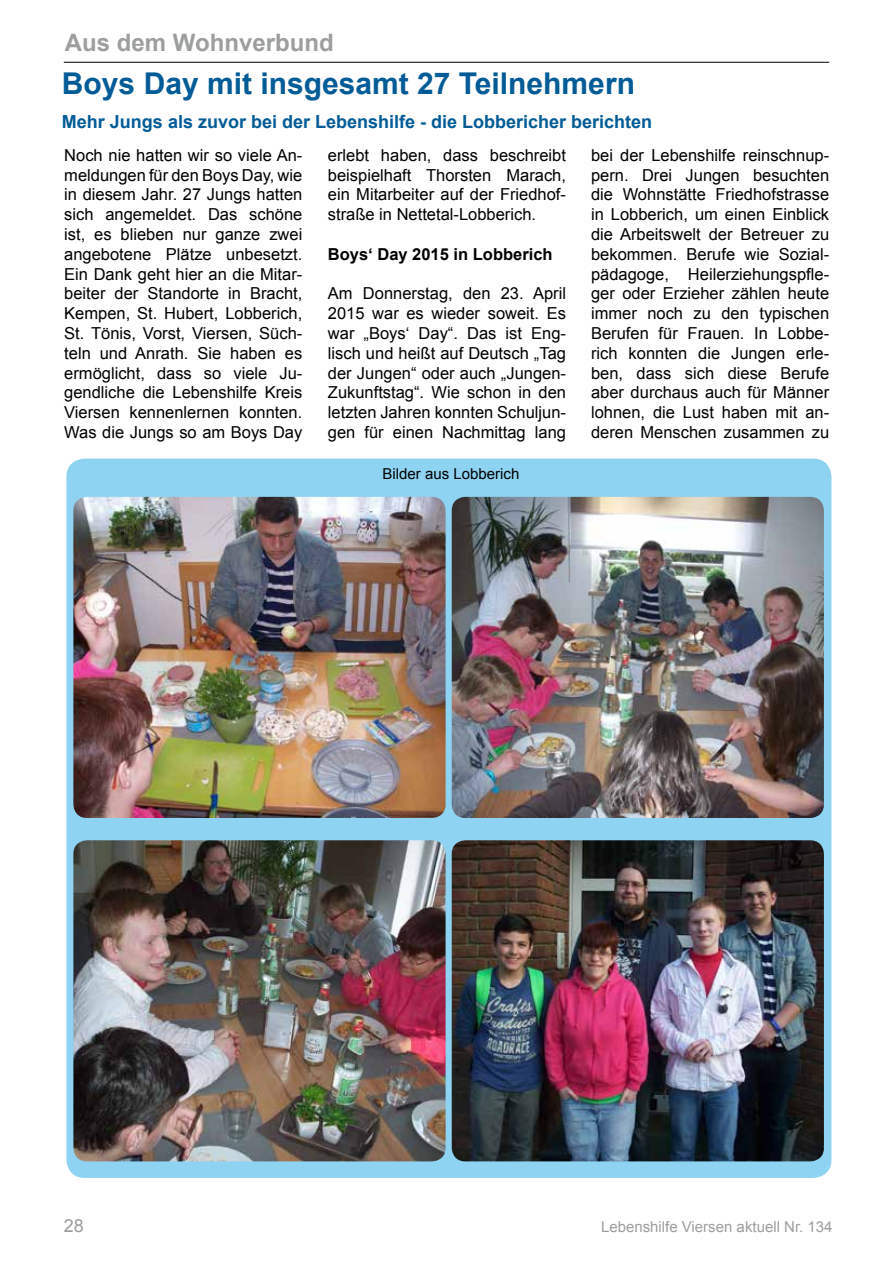
<style>
.page{position:relative;width:893px;height:1263px;background:#fff}
.page>*{position:absolute;margin:0;border:0;box-sizing:border-box;transform-origin:0 0}
.t1{font:700 30px "Arial";color:#005b97}
.t2{font:700 24px "Arial";color:#9c9e9f}
.t3{font:700 18px "Arial";color:#005b97}
.t4{font:18px "Arial";color:#9c9e9f}
.t5{font:16.5px/19.8px "Arial";color:#000;text-align:justify}
.t6{font:700 16.5px "Arial";color:#000}
.t7{font:15px "Arial";color:#9c9e9f}
.t8{font:15px "Arial";color:#000}
</style>
<div class="page">
<hr style="left:64px;top:62px;width:765px;height:1px;background:#000">
<div style="left:66px;top:459px;width:765px;height:719px;background:#8ed3f1;border-radius:18px"></div>
<img style="left:452px;top:497px;width:372px;height:321px">
<img style="left:73px;top:497px;width:373px;height:321px">
<img style="left:452px;top:840px;width:372px;height:321px">
<img style="left:73px;top:840px;width:373px;height:321px">
<h2 class="t2" style="left:65px;top:27px;width:270px">Aus dem Wohnverbund</h2>
<h1 class="t1" style="left:62px;top:64px;width:574px">Boys Day mit insgesamt 27 Teilnehmern</h1>
<p class="t3" style="left:62px;top:110px;width:592px">Mehr Jungs als zuvor bei der Lebenshilfe - die Lobbericher berichten</p>
<p class="t5" style="left:64px;top:145px;width:240px">Noch nie hatten wir so viele An&shy;meldungen für den Boys Day, wie in diesem Jahr. 27 Jungs hatten sich angemeldet. Das schöne ist, es blieben nur ganze zwei angebotene Plätze unbesetzt.<br>Ein Dank geht hier an die Mitar&shy;beiter der Standorte in Bracht, Kempen, St. Hubert, Lobberich, St. Tönis, Vorst, Viersen, Süch&shy;teln und Anrath. Sie haben es ermöglicht, dass so viele Ju&shy;gendliche die Lebenshilfe Kreis Viersen kennenlernen konnten.<br>Was die Jungs so am Boys Day</p>
<p class="t5" style="left:328px;top:145px;width:240px">erlebt haben, dass beschreibt beispielhaft Thorsten Marach, ein Mitarbeiter auf der Friedhof&shy;straße in Nettetal-Lobberich.</p>
<p class="t5" style="left:591px;top:145px;width:240px">bei der Lebenshilfe reinschnup&shy;pern. Drei Jungen besuchten die Wohnstätte Friedhofstrasse in Lobberich, um einen Einblick die Arbeitswelt der Betreuer zu bekommen. Berufe wie Sozial&shy;pädagoge, Heilerziehungspfle&shy;ger oder Erzieher zählen heute immer noch zu den typischen Berufen für Frauen. In Lobbe&shy;rich konnten die Jungen erle&shy;ben, dass sich diese Berufe aber durchaus auch für Männer lohnen, die Lust haben mit an&shy;deren Menschen zusammen zu</p>
<p class="t6" style="left:328px;top:243px;width:226px">Boys‘ Day 2015 in Lobberich</p>
<p class="t5" style="left:328px;top:284px;width:240px">Am Donnerstag, den 23. April 2015 war es wieder soweit. Es war „Boys‘ Day“. Das ist Eng&shy;lisch und heißt auf Deutsch „Tag der Jungen“ oder auch „Jungen-Zukunftstag“. Wie schon in den letzten Jahren konnten Schuljun&shy;gen für einen Nachmittag lang</p>
<p class="t8" style="left:383px;top:464px;width:138px">Bilder aus Lobberich</p>
<p class="t4" style="left:64px;top:1214px;width:22px">28</p>
<p class="t7" style="left:601px;top:1217px;width:233px">Lebenshilfe Viersen aktuell Nr. 134</p>
</div>
